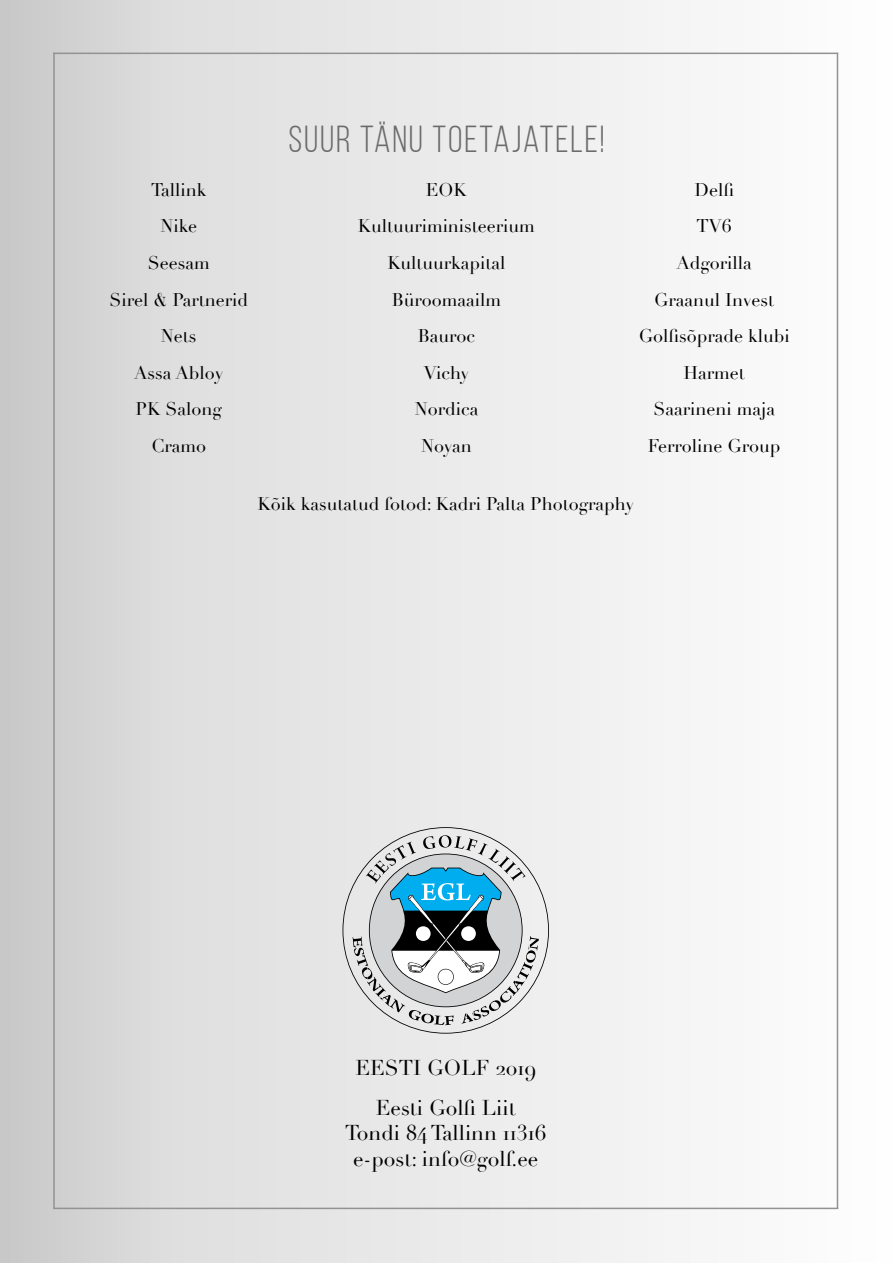
<style>
.page{position:relative;width:893px;height:1263px;background:#fff}
.page>*{position:absolute;margin:0;border:0;box-sizing:border-box;transform-origin:0 0}
.t1{font:37.5px "Bebas Neue";letter-spacing:.05em;color:#6b6b6b}
.t2{font:21px/40.2px "Didot";color:#000;text-align:center}
.t3{font:18px/36.6px "Didot";color:#000;text-align:center}
</style>
<div class="page">
<div style="left:0;top:0;width:893px;height:1263px;background:linear-gradient(to right,#d2d2d2,#fff)"></div>
<hr style="left:53px;top:1208px;width:785px;height:1px;background:#939293">
<hr style="left:53px;top:53px;width:785px;height:1px;background:#939293">
<hr style="left:53px;top:53px;width:2px;height:1155px;background:#939293">
<hr style="left:837px;top:53px;width:1px;height:1156px;background:#939293">
<svg style="left:342px;top:827px;width:207px;height:207px;background:#b6c3c8"></svg>
<h1 class="t1" style="left:288px;top:119px;width:318px">SUUR TÄNU TOETAJATELE!</h1>
<p class="t3" style="left:110px;top:172px;width:140px">Tallink<br>Nike<br>Seesam<br>Sirel &amp; Partnerid<br>Nets<br>Assa Abloy<br>PK Salong<br>Cramo</p>
<p class="t3" style="left:358px;top:172px;width:178px">EOK<br>Kultuuriministeerium<br>Kultuurkapital<br>Büroomaailm<br>Bauroc<br>Vichy<br>Nordica<br>Noyan</p>
<p class="t3" style="left:639px;top:172px;width:153px">Delfi<br>TV6<br>Adgorilla<br>Graanul Invest<br>Golfisõprade klubi<br>Harmet<br>Saarineni maja<br>Ferroline Group</p>
<p class="t3" style="left:257px;top:485px;width:378px">Kõik kasutatud fotod: Kadri Palta Photography</p>
<p class="t2" style="left:355px;top:1048px;width:182px">EESTI GOLF 2019<br>Eesti Golfi Liit</p>
<p class="t2" style="left:345px;top:1121px;width:203px;line-height:25.2px">Tondi 84 Tallinn 11316 e-post: info@golf.ee</p>
</div>
